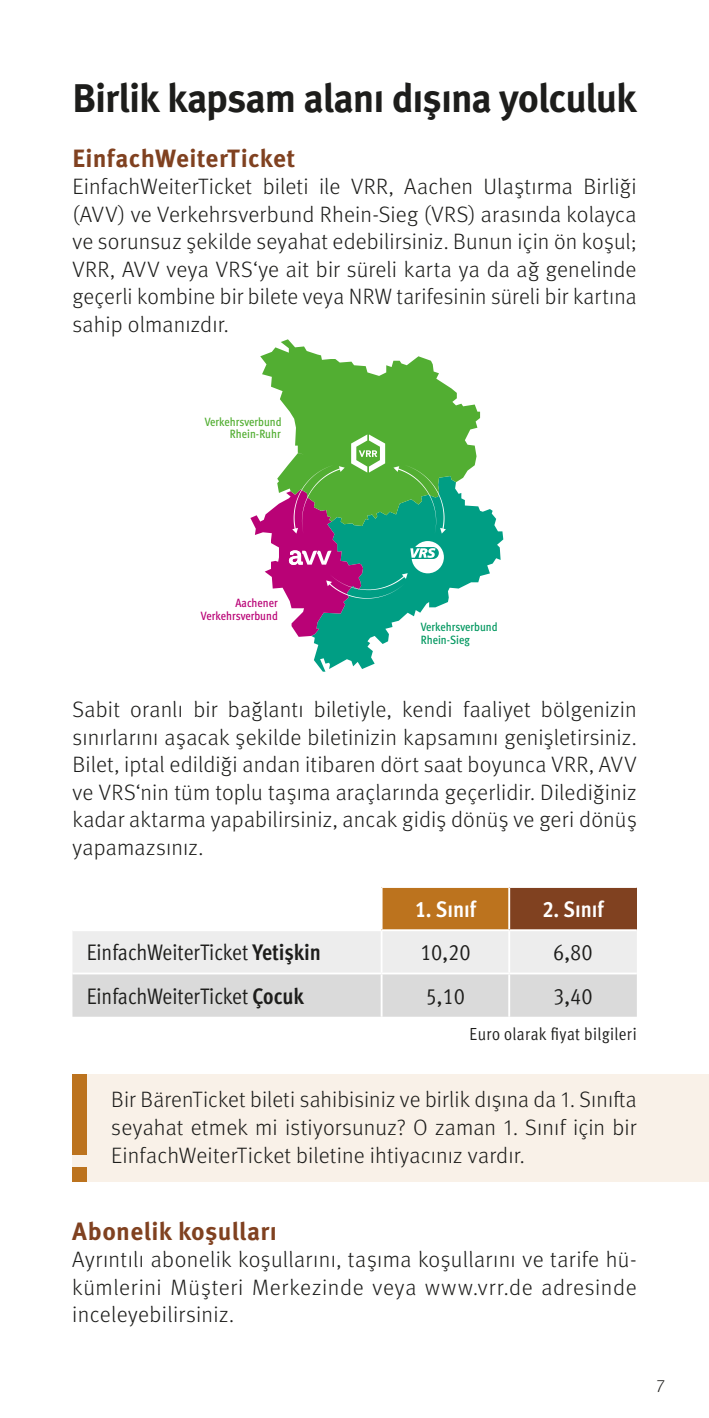
<style>
.page{position:relative;width:709px;height:1418px;background:#fff}
.page>*{position:absolute;margin:0;border:0;box-sizing:border-box;transform-origin:0 0}
.t1{font:700 40px "Meta Pro";letter-spacing:-.03em;color:#1d1d1b}
.t2{font:700 25px "Meta Pro";letter-spacing:.01em;color:#804120}
.t3{font:22.5px "Meta Pro Cond Norm";color:#1d1d1b}
.t4{font:700 condensed 22.5px "Meta Pro";color:#fff}
.t5{font:300 22.25px/27.5px "Meta Pro";letter-spacing:.01em;color:#1d1d1b;text-align:justify}
.t6{font:condensed 17.5px "Meta Pro";letter-spacing:.025em;color:#1d1d1b}
.t7{font:300 17.5px "Meta Pro";color:#1d1d1b}
.t8{font:12px/12.5px "Meta Cond Medium LF";color:#00975f}
.t9{font:12px/12.5px "Meta Cond Medium LF";color:#52ae32;text-align:right}
.t10{font:12px/12.5px "Meta Cond Medium LF";color:#b90276;text-align:right}
.s1{font-family:"Meta Pro";font-weight:700;font-stretch:condensed}
</style>
<div class="page">
<svg style="left:260px;top:339px;width:220px;height:95px;fill:#52ae32"></svg>
<svg style="left:250px;top:434px;width:253px;height:237px"></svg>
<div style="left:72px;top:1073px;width:637px;height:108px;background:#f9f1e8"></div>
<div style="left:72px;top:1074px;width:14px;height:80px;background:#bc731e"></div>
<div style="left:72px;top:1167px;width:14px;height:14px;background:#bc731e"></div>
<div style="left:381px;top:887px;width:128px;height:43px;background:#bc731e"></div>
<div style="left:509px;top:887px;width:128px;height:43px;background:#804120"></div>
<svg style="left:72px;top:931px;width:565px;height:85px;background:#e4e4e4"></svg>
<hr style="left:381px;top:886px;width:128px;height:2px;background:#fff">
<hr style="left:380px;top:888px;width:2px;height:41px;background:#fff">
<hr style="left:509px;top:886px;width:128px;height:2px;background:#fff">
<hr style="left:508px;top:888px;width:2px;height:41px;background:#fff">
<hr style="left:381px;top:929px;width:128px;height:2px;background:#fff">
<hr style="left:380px;top:931px;width:2px;height:41px;background:#fff">
<hr style="left:509px;top:929px;width:128px;height:2px;background:#fff">
<hr style="left:508px;top:931px;width:2px;height:41px;background:#fff">
<hr style="left:72px;top:972px;width:309px;height:2px;background:#fff">
<hr style="left:381px;top:972px;width:128px;height:2px;background:#fff">
<hr style="left:380px;top:974px;width:2px;height:42px;background:#fff">
<hr style="left:509px;top:972px;width:128px;height:2px;background:#fff">
<hr style="left:508px;top:974px;width:2px;height:42px;background:#fff">
<h1 class="t1" style="left:72px;top:67px;width:565px">Birlik kapsam alanı dışına yolculuk</h1>
<p class="t2" style="left:72px;top:138px;width:224px">EinfachWeiterTicket</p>
<p class="t5" style="left:72px;top:172px;width:565px">EinfachWeiterTicket bileti ile VRR, Aachen Ulaştırma Birliği (AVV) ve Verkehrsverbund Rhein-Sieg (VRS) arasında kolayca ve sorunsuz şekilde seyahat edebilirsiniz. Bunun için ön koşul; VRR, AVV veya VRS‘ye ait bir süreli karta ya da ağ genelinde geçerli kombine bir bilete veya NRW tarifesinin süreli bir kartına sahip olmanızdır.</p>
<p class="t9" style="left:205px;top:415px;width:78px">Verkehrsverbund<br>Rhein-Ruhr</p>
<p class="t10" style="left:201px;top:596px;width:78px">Aachener<br>Verkehrsverbund</p>
<p class="t8" style="left:421px;top:620px;width:78px">Verkehrsverbund<br>Rhein-Sieg</p>
<p class="t5" style="left:72px;top:694px;width:565px">Sabit oranlı bir bağlantı biletiyle, kendi faaliyet bölgenizin sınırlarını aşacak şekilde biletinizin kapsamını genişletirsiniz.<br>Bilet, iptal edildiği andan itibaren dört saat boyunca VRR, AVV ve VRS‘nin tüm toplu taşıma araçlarında geçerlidir. Dilediğiniz kadar aktarma yapabilirsiniz, ancak gidiş dönüş ve geri dönüş yapamazsınız.</p>
<p class="t4" style="left:415px;top:892px;width:63px">1. Sınıf</p>
<p class="t4" style="left:542px;top:892px;width:63px">2. Sınıf</p>
<p class="t3" style="left:87px;top:936px;width:236px">EinfachWeiterTicket <span class="s1">Yetişkin</span></p>
<p class="t3" style="left:420px;top:936px;width:52px">10,20</p>
<p class="t3" style="left:553px;top:936px;width:41px">6,80</p>
<p class="t3" style="left:87px;top:979px;width:219px">EinfachWeiterTicket <span class="s1">Çocuk</span></p>
<p class="t3" style="left:425px;top:979px;width:41px">5,10</p>
<p class="t3" style="left:553px;top:979px;width:41px">3,40</p>
<p class="t6" style="left:469px;top:1020px;width:169px">Euro olarak fiyat bilgileri</p>
<p class="t5" style="left:111px;top:1084px;width:527px">Bir BärenTicket bileti sahibisiniz ve birlik dışına da 1. Sınıfta seyahat etmek mi istiyorsunuz? O zaman 1. Sınıf için bir EinfachWeiterTicket biletine ihtiyacınız vardır.</p>
<p class="t2" style="left:72px;top:1211px;width:206px">Abonelik koşulları</p>
<p class="t5" style="left:72px;top:1244px;width:566px">Ayrıntılı abonelik koşullarını, taşıma koşullarını ve tarife hü&shy;kümlerini Müşteri Merkezinde veya www.vrr.de adresinde inceleyebilirsiniz.</p>
<p class="t7" style="left:657px;top:1370px;width:10px">7</p>
</div>
